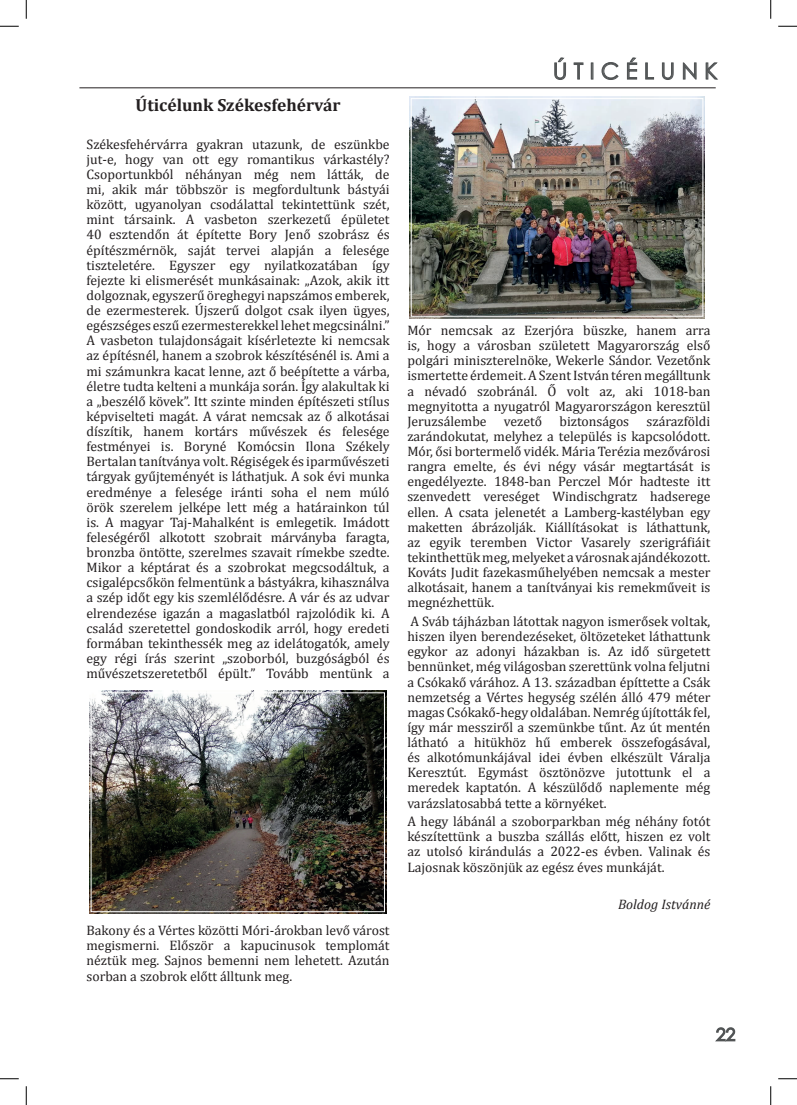
<style>
.page{position:relative;width:797px;height:1105px;background:#fff}
.page>*{position:absolute;margin:0;border:0;box-sizing:border-box;transform-origin:0 0}
.t1{font:22.5px "Century Gothic";color:#515455}
.t2{font:700 17.5px "Cambria";color:#231f20}
.t3{font:13.75px/15.1px "Cambria";color:#231f20;text-align:justify}
.t4{font:italic 13.75px "Cambria";color:#231f20}
</style>
<div class="page">
<svg style="left:715px;top:1027px;width:21px;height:15px"></svg>
<hr style="left:79px;top:88px;width:636px;height:1px;background:#231f20">
<svg style="left:554px;top:58px;width:12px;height:22px"></svg>
<svg style="left:573px;top:62px;width:10px;height:18px"></svg>
<svg style="left:591px;top:63px;width:2px;height:16px"></svg>
<svg style="left:601px;top:62px;width:17px;height:18px"></svg>
<svg style="left:627px;top:58px;width:10px;height:22px"></svg>
<svg style="left:645px;top:62px;width:9px;height:18px"></svg>
<svg style="left:661px;top:62px;width:12px;height:18px"></svg>
<svg style="left:682px;top:62px;width:14px;height:18px"></svg>
<svg style="left:705px;top:62px;width:12px;height:18px"></svg>
<img style="left:409px;top:96px;width:296px;height:223px">
<div style="left:411px;top:98px;width:292px;height:219px;border:1px solid #fff"></div>
<img style="left:89px;top:690px;width:298px;height:224px">
<div style="left:91px;top:692px;width:294px;height:220px;border:1px solid #fff"></div>
<svg style="left:0;top:25px;width:19px;height:2px"></svg>
<svg style="left:778px;top:25px;width:19px;height:2px"></svg>
<svg style="left:0;top:1078px;width:19px;height:1px"></svg>
<svg style="left:778px;top:1078px;width:19px;height:1px"></svg>
<svg style="left:25px;top:0;width:2px;height:19px"></svg>
<svg style="left:25px;top:1086px;width:2px;height:19px"></svg>
<svg style="left:770px;top:0;width:1px;height:19px"></svg>
<svg style="left:770px;top:1086px;width:1px;height:19px"></svg>
<p class="t2" style="left:136px;top:93px;width:206px">Úticélunk Székesfehérvár</p>
<p class="t3" style="left:86px;top:136px;width:304px">Székesfehérvárra gyakran utazunk, de eszünkbe jut-e, hogy van ott egy romantikus várkastély?<br>Csoportunkból néhányan még nem látták, de mi, akik már többször is megfordultunk bástyái között, ugyanolyan csodálattal tekintettünk szét, mint társaink. A vasbeton szerkezetű épületet 40 esztendőn át építette Bory Jenő szobrász és építészmérnök, saját tervei alapján a felesége tiszteletére. Egyszer egy nyilatkozatában így fejezte ki elismerését munkásainak: „Azok, akik itt dolgoznak, egyszerű öreghegyi napszámos emberek, de ezermesterek. Újszerű dolgot csak ilyen ügyes, egészséges eszű ezermesterekkel lehet megcsinálni.” A vasbeton tulajdonságait kísérletezte ki nemcsak az építésnél, hanem a szobrok készítésénél is. Ami a mi számunkra kacat lenne, azt ő beépítette a várba, életre tudta kelteni a munkája során. Így alakultak ki a „beszélő kövek”. Itt szinte minden építészeti stílus képviselteti magát. A várat nemcsak az ő alkotásai díszítik, hanem kortárs művészek és felesége festményei is. Boryné Komócsin Ilona Székely Bertalan tanítványa volt. Régiségek és iparművészeti tárgyak gyűjteményét is láthatjuk. A sok évi munka eredménye a felesége iránti soha el nem múló örök szerelem jelképe lett még a határainkon túl is. A magyar Taj-Mahalként is emlegetik. Imádott feleségéről alkotott szobrait márványba faragta, bronzba öntötte, szerelmes szavait rímekbe szedte.<br>Mikor a képtárat és a szobrokat megcsodáltuk, a csigalépcsőkön felmentünk a bástyákra, kihasználva a szép időt egy kis szemlélődésre. A vár és az udvar elrendezése igazán a magaslatból rajzolódik ki. A család szeretettel gondoskodik arról, hogy eredeti formában tekinthessék meg az idelátogatók, amely egy régi írás szerint „szoborból, buzgóságból és művészetszeretetből épült.” Tovább mentünk a</p>
<p class="t3" style="left:86px;top:923px;width:304px">Bakony és a Vértes közötti Móri-árokban levő várost megismerni. Először a kapucinusok templomát néztük meg. Sajnos bemenni nem lehetett. Azután sorban a szobrok előtt álltunk meg.</p>
<h1 class="t1" style="left:553px;top:55px;width:166px">Ú T I C É L U N K</h1>
<p class="t3" style="left:407px;top:323px;width:304px">Mór nemcsak az Ezerjóra büszke, hanem arra is, hogy a városban született Magyarország első polgári miniszterelnöke, Wekerle Sándor. Vezetőnk ismertette érdemeit. A Szent István téren megálltunk a névadó szobránál. Ő volt az, aki 1018-ban megnyitotta a nyugatról Magyarországon keresztül Jeruzsálembe</p>
<p class="t3" style="left:407px;top:413px;width:304px;text-indent:239px">szárazföldi zarándokutat, melyhez a település is kapcsolódott.<br>Mór, ősi bortermelő vidék. Mária Terézia mezővárosi rangra emelte, és évi négy vásár megtartását is engedélyezte. 1848-ban Perczel Mór hadteste itt szenvedett vereséget Windischgratz hadserege ellen. A csata jelenetét a Lamberg-kastélyban egy maketten ábrázolják. Kiállításokat is láthattunk, az egyik teremben Victor Vasarely szerigráfiáit tekinthettük meg, melyeket a városnak ajándékozott.<br>Kováts Judit fazekasműhelyében nemcsak a mester alkotásait, hanem a tanítványai kis remekműveit is megnézhettük.</p>
<p class="t3" style="left:407px;top:614px;width:304px">A Sváb tájházban látottak nagyon ismerősek voltak, hiszen ilyen berendezéseket, öltözeteket láthattunk egykor az adonyi házakban is. Az idő sürgetett bennünket, még világosban szerettünk volna feljutni a Csókakő várához. A 13. században építtette a Csák nemzetség a Vértes hegység szélén álló 479 méter magas Csókakő-hegy oldalában. Nemrég újították fel, így már messziről a szemünkbe tűnt. Az út mentén látható a hitükhöz hű emberek összefogásával, és alkotómunkájával idei évben elkészült Váralja Keresztút. Egymást ösztönözve jutottunk el a meredek kaptatón. A készülődő naplemente még varázslatosabbá tette a környéket.</p>
<p class="t3" style="left:407px;top:814px;width:304px">A hegy lábánál a szoborparkban még néhány fotót készítettünk a buszba szállás előtt, hiszen ez volt az utolsó kirándulás a 2022-es évben. Valinak és Lajosnak köszönjük az egész éves munkáját.</p>
<p class="t4" style="left:618px;top:894px;width:94px">Boldog Istvánné</p>
<p class="t3" style="left:504px;top:413px;width:40px">vezető</p>
<p class="t3" style="left:559px;top:413px;width:71px">biztonságos</p>
</div>
